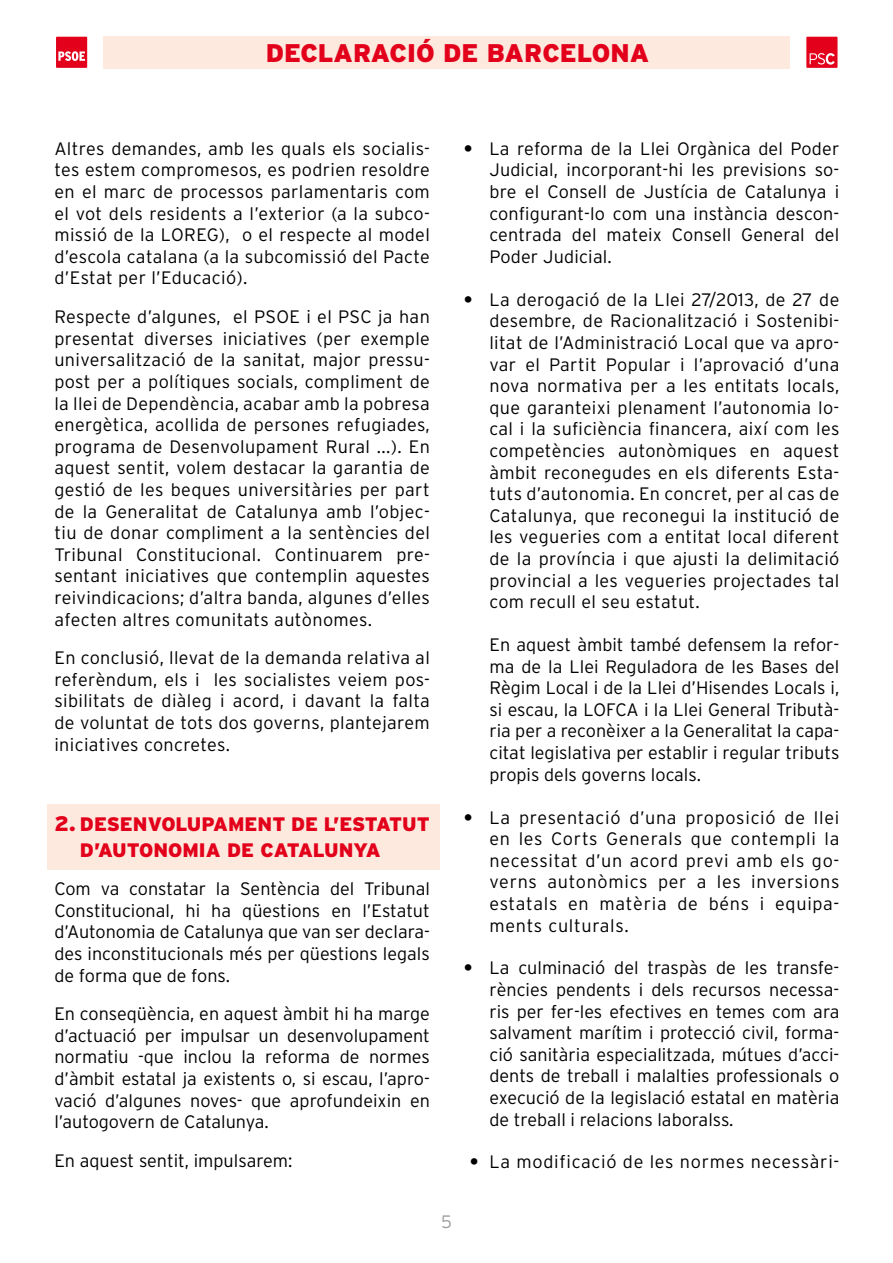
<style>
.page{position:relative;width:893px;height:1263px;background:#fff}
.page>*{position:absolute;margin:0;border:0;box-sizing:border-box;transform-origin:0 0}
.t1{font:900 25.5px "Interstate";color:#e2001a}
.t2{font:900 19.5px/25.2px "Interstate";color:#e2001a}
.t3{font:300 18px/21.6px "Interstate";letter-spacing:.01em;color:#000;text-align:justify}
.t4{font:300 18px "Interstate";letter-spacing:.04em;color:#000}
.t5{font:300 18px "Interstate";color:#9c9e9f}
.s1{font-size:21px}
.s2{font-weight:700}
</style>
<div class="page">
<div style="left:48px;top:804px;width:392px;height:66px;background:#fde9de"></div>
<div style="left:104px;top:36px;width:686px;height:33px;background:#fde9de"></div>
<svg style="left:55px;top:36px;width:33px;height:33px"></svg>
<div style="left:56px;top:37px;width:31px;height:31px;background:#e2001a"></div>
<svg style="left:58px;top:51px;width:27px;height:10px"></svg>
<svg style="left:806px;top:36px;width:32px;height:33px"></svg>
<div style="left:806px;top:37px;width:31px;height:31px;background:#e2001a"></div>
<svg style="left:810px;top:53px;width:25px;height:12px"></svg>
<h1 class="t1" style="left:266px;top:38px;width:385px">DECLARACIÓ DE BARCELONA</h1>
<p class="t3" style="left:54px;top:138px;width:377px">Altres demandes, amb les quals els socialis&shy;tes estem compromesos, es podrien resoldre en el marc de processos parlamentaris com el vot dels residents a l’exterior (a la subco&shy;missió de la LOREG), o el respecte al model d’escola catalana (a la subcomissió del Pacte d’Estat per l’Educació).</p>
<p class="t3" style="left:54px;top:306px;width:377px">Respecte d’algunes, el PSOE i el PSC ja han presentat diverses iniciatives (per exemple universalització de la sanitat, major pressu&shy;post per a polítiques socials, compliment de la llei de Dependència, acabar amb la pobresa energètica, acollida de persones refugiades, programa de Desenvolupament Rural ...). En aquest sentit, volem destacar la garantia de gestió de les beques universitàries per part de la Generalitat de Catalunya amb l’objec&shy;tiu de donar compliment a la sentències del Tribunal Constitucional. Continuarem pre&shy;sentant iniciatives que contemplin aquestes reivindicacions; d’altra banda, algunes d’elles afecten altres comunitats autònomes.</p>
<p class="t3" style="left:54px;top:647px;width:377px">En conclusió, llevat de la demanda relativa al referèndum, els i les socialistes veiem pos&shy;sibilitats de diàleg i acord, i davant la falta de voluntat de tots dos governs, plantejarem iniciatives concretes.</p>
<p class="t2" style="left:80px;top:812px;width:351px;text-indent:-26px"><span class="s1">2.</span> DESENVOLUPAMENT DE L’ESTATUT<br>D’AUTONOMIA DE CATALUNYA</p>
<p class="t3" style="left:54px;top:878px;width:377px">Com va constatar la Sentència del Tribunal Constitucional, hi ha qüestions en l’Estatut d’Autonomia de Catalunya que van ser declara&shy;des inconstitucionals més per qüestions legals de forma que de fons.</p>
<p class="t3" style="left:54px;top:1003px;width:377px">En conseqüència, en aquest àmbit hi ha marge d’actuació per impulsar un desenvolupament normatiu -que inclou la reforma de normes d’àmbit estatal ja existents o, si escau, l’apro&shy;vació d’algunes noves- que aprofundeixin en l’autogovern de Catalunya.</p>
<p class="t3" style="left:54px;top:1149px;width:240px">En aquest sentit, impulsarem:</p>
<p class="t3" style="left:489px;top:138px;width:351px;text-indent:-26px"><span class="s2">•</span> La reforma de la Llei Orgànica del Poder Judicial, incorporant-hi les previsions so&shy;bre el Consell de Justícia de Catalunya i configurant-lo com una instància descon&shy;centrada del mateix Consell General del Poder Judicial.</p>
<p class="t3" style="left:489px;top:288px;width:351px;text-indent:-26px"><span class="s2">•</span> La derogació de la Llei 27/2013, de 27 de desembre, de Racionalització i Sostenibi&shy;litat de l’Administració Local que va apro&shy;var el Partit Popular i l’aprovació d’una nova normativa per a les entitats locals, que garanteixi plenament l’autonomia lo&shy;cal i la suficiència financera, així com les competències autonòmiques en aquest àmbit reconegudes en els diferents Esta&shy;tuts d’autonomia. En concret, per al cas de Catalunya, que reconegui la institució de les vegueries com a entitat local diferent de la província i que ajusti la delimitació provincial a les vegueries projectades tal com recull el seu estatut.</p>
<p class="t3" style="left:489px;top:634px;width:351px">En aquest àmbit també defensem la refor&shy;ma de la Llei Reguladora de les Bases del Règim Local i de la Llei d’Hisendes Locals i, si escau, la LOFCA i la Llei General Tributà&shy;ria per a reconèixer a la Generalitat la capa&shy;citat legislativa per establir i regular tributs propis dels governs locals.</p>
<p class="t3" style="left:489px;top:806px;width:351px;text-indent:-26px"><span class="s2">•</span> La presentació d’una proposició de llei en les Corts Generals que contempli la necessitat d’un acord previ amb els go&shy;verns autonòmics per a les inversions estatals en matèria de béns i equipa&shy;ments culturals.</p>
<p class="t3" style="left:489px;top:957px;width:351px;text-indent:-26px"><span class="s2">•</span> La culminació del traspàs de les transfe&shy;rències pendents i dels recursos necessa&shy;ris per fer-les efectives en temes com ara salvament marítim i protecció civil, forma&shy;ció sanitària especialitzada, mútues d’acci&shy;dents de treball i malalties professionals o execució de la legislació estatal en matèria de treball i relacions laboralss.</p>
<p class="t4" style="left:470px;top:1152px;width:371px"><span class="s2">•</span> La modificació de les normes necessàri-</p>
<p class="t5" style="left:441px;top:1211px;width:12px">5</p>
</div>
